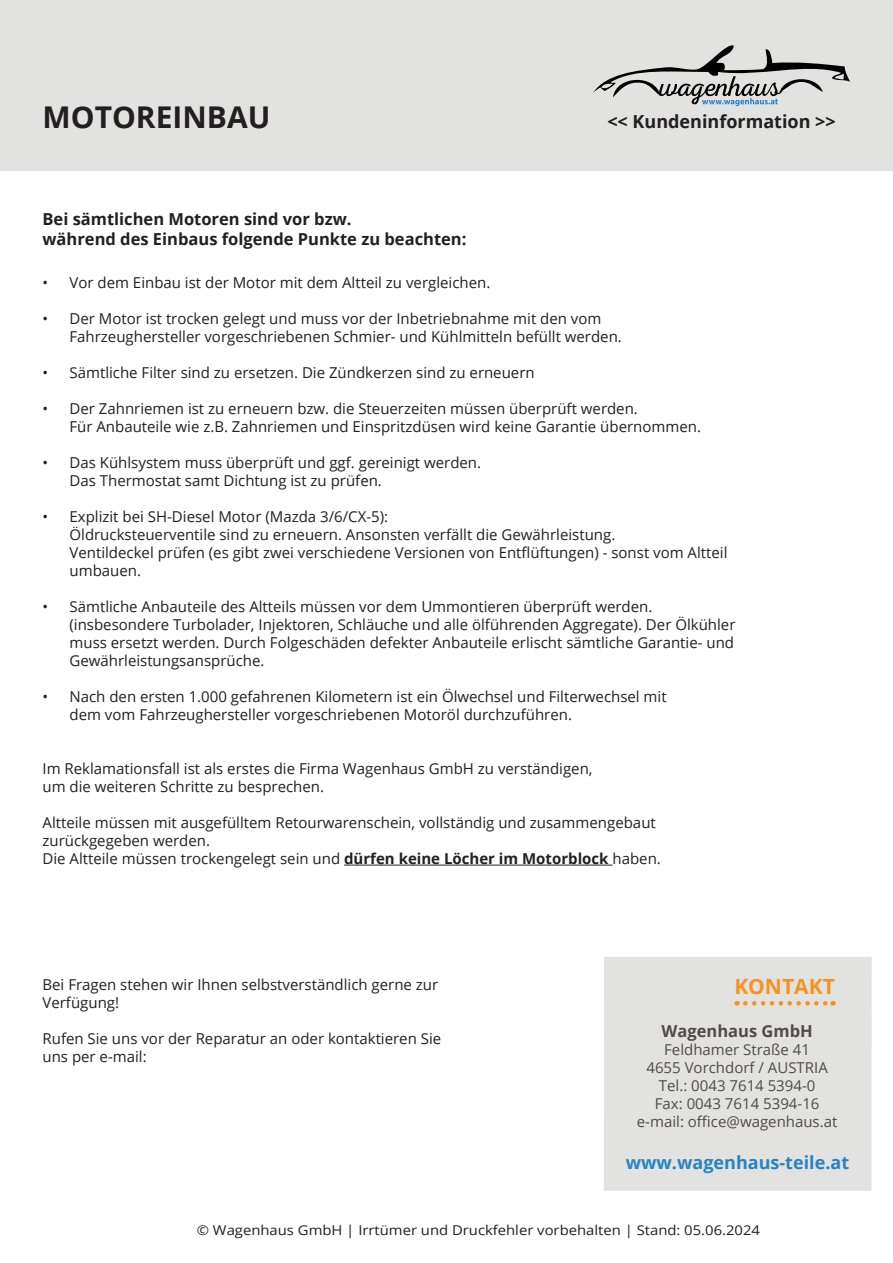
<style>
.page{position:relative;width:893px;height:1263px;background:#fff}
.page>*{position:absolute;margin:0;border:0;box-sizing:border-box;transform-origin:0 0}
.t1{font:700 30px "Open Sans";color:#231f20}
.t2{font:700 21px "Open Sans";color:#f7931d}
.t3{font:700 18px "Open Sans";color:#2783c5}
.t4{font:700 18px "Open Sans";color:#231f20}
.t5{font:700 16.5px/19.8px "Open Sans";color:#231f20}
.t6{font:700 16.5px "Open Sans";color:#524a47}
.t7{font:15px/18px "Open Sans";color:#231f20}
.t8{font:15px/18px "Open Sans";color:#524a47;text-align:center}
.t9{font:13.5px "Open Sans";color:#231f20;scale:1.1 1}
.s1{font-weight:700}
</style>
<div class="page">
<div style="left:0;top:0;width:893px;height:170px;background:#e2e2e1"></div>
<div style="left:604px;top:957px;width:268px;height:234px;background:#e2e2e1"></div>
<svg style="left:745px;top:1001px;width:89px;height:4px"></svg>
<svg style="left:593px;top:45px;width:257px;height:61px"></svg>
<hr style="left:344px;top:865px;width:268px;height:1px;background:#231f20">
<h1 class="t1" style="left:43px;top:95px;width:229px">MOTOREINBAU</h1>
<p class="t5" style="left:43px;top:209px;width:425px">Bei sämtlichen Motoren sind vor bzw.<br>während des Einbaus folgende Punkte zu beachten:</p>
<p class="t4" style="left:607px;top:109px;width:230px">&lt;&lt; Kundeninformation &gt;&gt;</p>
<p class="t7" style="left:43px;top:273px;width:449px">• Vor dem Einbau ist der Motor mit dem Altteil zu vergleichen.</p>
<p class="t7" style="left:70px;top:309px;width:554px;text-indent:-27px">• Der Motor ist trocken gelegt und muss vor der Inbetriebnahme mit den vom<br>Fahrzeughersteller vorgeschriebenen Schmier- und Kühlmitteln befüllt werden.</p>
<p class="t7" style="left:43px;top:363px;width:494px">• Sämtliche Filter sind zu ersetzen. Die Zündkerzen sind zu erneuern</p>
<p class="t7" style="left:70px;top:399px;width:633px;text-indent:-27px">• Der Zahnriemen ist zu erneuern bzw. die Steuerzeiten müssen überprüft werden.<br>Für Anbauteile wie z.B. Zahnriemen und Einspritzdüsen wird keine Garantie übernommen.</p>
<p class="t7" style="left:70px;top:453px;width:413px;text-indent:-27px">• Das Kühlsystem muss überprüft und ggf. gereinigt werden.<br>Das Thermostat samt Dichtung ist zu prüfen.</p>
<p class="t7" style="left:70px;top:507px;width:659px;text-indent:-27px">• Explizit bei SH-Diesel Motor (Mazda 3/6/CX-5):<br>Öldrucksteuerventile sind zu erneuern. Ansonsten verfällt die Gewährleistung.<br>Ventildeckel prüfen (es gibt zwei verschiedene Versionen von Entflüftungen) - sonst vom Altteil umbauen.</p>
<p class="t7" style="left:70px;top:597px;width:667px;text-indent:-27px">• Sämtliche Anbauteile des Altteils müssen vor dem Ummontieren überprüft werden. (insbesondere Turbolader, Injektoren, Schläuche und alle ölführenden Aggregate). Der Ölkühler muss ersetzt werden. Durch Folgeschäden defekter Anbauteile erlischt sämtliche Garantie- und Gewährleistungsansprüche.</p>
<p class="t7" style="left:70px;top:687px;width:599px;text-indent:-27px">• Nach den ersten 1.000 gefahrenen Kilometern ist ein Ölwechsel und Filterwechsel mit dem vom Fahrzeughersteller vorgeschriebenen Motoröl durchzuführen.</p>
<p class="t7" style="left:43px;top:759px;width:552px">Im Reklamationsfall ist als erstes die Firma Wagenhaus GmbH zu verständigen, um die weiteren Schritte zu besprechen.</p>
<p class="t7" style="left:43px;top:813px;width:620px">Altteile müssen mit ausgefülltem Retourwarenschein, vollständig und zusammengebaut zurückgegeben werden.<br>Die Altteile müssen trockengelegt sein und <span class="s1">dürfen keine Löcher im Motorblock</span> haben.</p>
<p class="t7" style="left:43px;top:975px;width:397px">Bei Fragen stehen wir Ihnen selbstverständlich gerne zur<br>Verfügung!</p>
<p class="t7" style="left:43px;top:1029px;width:400px">Rufen Sie uns vor der Reparatur an oder kontaktieren Sie uns per e-mail:</p>
<h2 class="t2" style="left:734px;top:972px;width:102px">KONTAKT</h2>
<p class="t6" style="left:661px;top:1019px;width:153px">Wagenhaus GmbH</p>
<p class="t8" style="left:637px;top:1040px;width:202px">Feldhamer Straße 41<br>4655 Vorchdorf / AUSTRIA<br>Tel.: 0043 7614 5394-0<br>Fax: 0043 7614 5394-16 e-mail: office@wagenhaus.at</p>
<p class="t3" style="left:626px;top:1149px;width:225px">www.wagenhaus-teile.at</p>
<p class="t9" style="left:197px;top:1221px;width:513px">© Wagenhaus GmbH | Irrtümer und Druckfehler vorbehalten | Stand: 05.06.2024</p>
</div>
